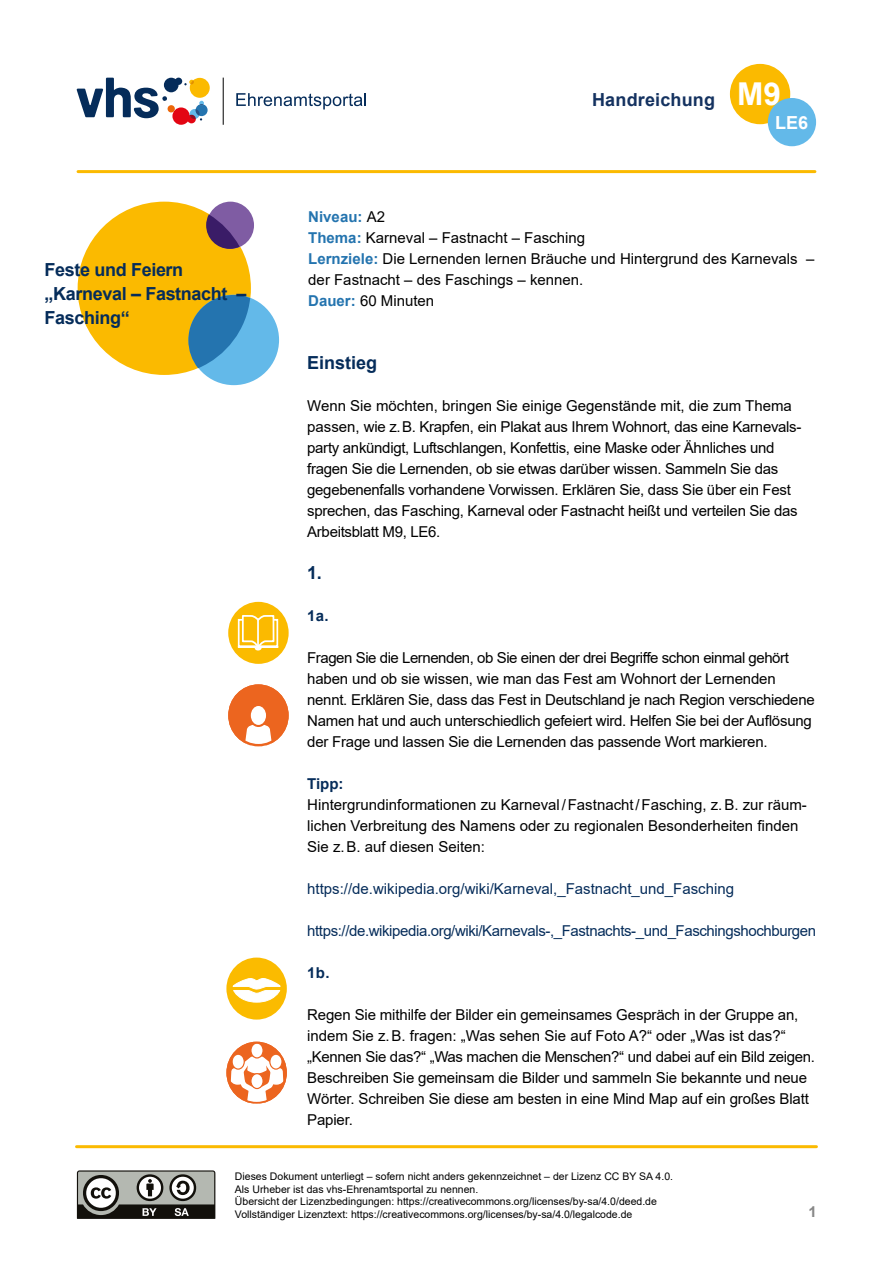
<style>
.page{position:relative;width:893px;height:1263px;background:#fff}
.page>*{position:absolute;margin:0;border:0;box-sizing:border-box;transform-origin:0 0}
.Absatzformat_2{font:700 18px/24px "Arial";letter-spacing:-.02em;color:#052c5a}
.t1{font:700 18px/22.8px "Arial";letter-spacing:.01em;color:#143260}
.Headline_01{font:700 18px "Arial";color:#052c5a}
.Aufgabe{font:700 18px "Arial";color:#052c5a}
.Aufgabe-2{font:15px/21px "Arial";letter-spacing:-.015em;color:#000}
.Aufgabe-3{font:15px "Arial";letter-spacing:-.025em;color:#052c5a}
.Aufgabe-4{font:15px "Arial";color:#052c5a}
.Aufgabe-5{font:700 15px "Arial";color:#052c5a}
.Aufgabe-6{font:700 15px "Arial";color:#2474af}
.t2{font:700 15px "Arial";color:#878787}
.t3{font:10.5px/12.6px "Arial";color:#000}
.s1{font-size:31.5px;color:#fff}
.s2{color:#fff}
.s3{font-weight:400;color:#000}
.s4{font-weight:700;color:#2474af}
</style>
<div class="page">
<hr style="left:223px;top:78px;width:1px;height:47px;background:#000">
<svg style="left:77px;top:78px;width:133px;height:47px"></svg>
<svg style="left:236px;top:93px;width:130px;height:16px"></svg>
<div style="left:730px;top:64px;width:60px;height:60px;background:#fbba00;border-radius:50%"></div>
<div style="left:768px;top:98px;width:48px;height:48px;background:#63b9e9;border-radius:50%"></div>
<hr style="left:78px;top:170px;width:737px;height:3px;background:#fbba00">
<hr style="left:77px;top:1145px;width:739px;height:3px;background:#fbba00">
<svg style="left:76px;top:1170px;width:139px;height:49px"></svg>
<div style="left:78px;top:202px;width:173px;height:173px;background:#fbba00;border-radius:50%"></div>
<div style="left:189px;top:295px;width:90px;height:90px;background:#63b9e9;border-radius:50%"></div>
<svg style="left:188px;top:295px;width:62px;height:73px"></svg>
<div style="left:207px;top:202px;width:47px;height:47px;background:#7f5ca3;border-radius:50%"></div>
<svg style="left:206px;top:214px;width:34px;height:35px"></svg>
<svg style="left:228px;top:685px;width:61px;height:62px"></svg>
<svg style="left:228px;top:601px;width:61px;height:63px"></svg>
<svg style="left:226px;top:957px;width:61px;height:62px"></svg>
<svg style="left:226px;top:1042px;width:61px;height:62px"></svg>
<p class="Absatzformat_2" style="left:45px;top:258px;width:203px">Feste und Feiern „Karneval ‒ Fastnacht ‒<br>Fasching“</p>
<p class="t1" style="left:775px;top:88px;width:35px;text-indent:-183px">Handreichung <span class="s1">M9<br></span><span class="s2">LE6</span></p>
<p class="Aufgabe-6" style="left:308px;top:206px;width:78px">Niveau: <span class="s3">A2</span></p>
<p class="Aufgabe-2" style="left:308px;top:227px;width:508px"><span class="s4">Thema:</span> Karneval ‒ Fastnacht ‒ Fasching<br><span class="s4">Lernziele:</span> Die Lernenden lernen Bräuche und Hintergrund des Karnevals ‒ der Fastnacht ‒ des Faschings ‒ kennen.</p>
<p class="Aufgabe-2" style="left:308px;top:290px;width:127px"><span class="s4">Dauer:</span> 60 Minuten</p>
<p class="Headline_01" style="left:307px;top:350px;width:72px">Einstieg</p>
<p class="Aufgabe-2" style="left:307px;top:395px;width:496px">Wenn Sie möchten, bringen Sie einige Gegenstände mit, die zum Thema passen, wie z.B. Krapfen, ein Plakat aus Ihrem Wohnort, das eine Karnevals&shy;party ankündigt, Luftschlangen, Konfettis, eine Maske oder Ähnliches und fragen Sie die Lernenden, ob sie etwas darüber wissen. Sammeln Sie das gegebenenfalls vorhandene Vorwissen. Erklären Sie, dass Sie über ein Fest sprechen, das Fasching, Karneval oder Fastnacht heißt und verteilen Sie das Arbeitsblatt M9, LE6.</p>
<p class="Aufgabe" style="left:307px;top:560px;width:16px">1.</p>
<p class="Aufgabe-5" style="left:307px;top:605px;width:23px">1a.</p>
<p class="Aufgabe-2" style="left:307px;top:647px;width:509px">Fragen Sie die Lernenden, ob Sie einen der drei Begriffe schon einmal gehört haben und ob sie wissen, wie man das Fest am Wohnort der Lernenden nennt. Erklären Sie, dass das Fest in Deutschland je nach Region verschiedene Namen hat und auch unterschiedlich gefeiert wird. Helfen Sie bei der Auflösung der Frage und lassen Sie die Lernenden das passende Wort markieren.</p>
<p class="Aufgabe-5" style="left:307px;top:773px;width:38px">Tipp:</p>
<p class="Aufgabe-2" style="left:307px;top:794px;width:501px">Hintergrundinformationen zu Karneval/Fastnacht/Fasching, z.B. zur räum&shy;lichen Verbreitung des Namens oder zu regionalen Besonderheiten finden<br>Sie z.B. auf diesen Seiten:</p>
<p class="Aufgabe-4" style="left:307px;top:878px;width:428px">https://de.wikipedia.org/wiki/Karneval,_Fastnacht_und_Fasching</p>
<p class="Aufgabe-3" style="left:307px;top:920px;width:510px">https://de.wikipedia.org/wiki/Karnevals-,_Fastnachts-_und_Faschingshochburgen</p>
<p class="Aufgabe-5" style="left:307px;top:962px;width:24px">1b.</p>
<p class="Aufgabe-2" style="left:307px;top:1004px;width:509px">Regen Sie mithilfe der Bilder ein gemeinsames Gespräch in der Gruppe an, indem Sie z.B. fragen: „Was sehen Sie auf Foto A?“ oder „Was ist das?“ „Kennen Sie das?“ „Was machen die Menschen?“ und dabei auf ein Bild zeigen.<br>Beschreiben Sie gemeinsam die Bilder und sammeln Sie bekannte und neue Wörter. Schreiben Sie diese am besten in eine Mind Map auf ein großes Blatt Papier.</p>
<p class="t3" style="left:235px;top:1170px;width:440px">Dieses Dokument unterliegt – sofern nicht anders gekennzeichnet – der Lizenz CC BY SA 4.0.<br>Als Urheber ist das vhs-Ehrenamtsportal zu nennen.<br>Übersicht der Lizenzbedingungen: https://creativecommons.org/licenses/by-sa/4.0/deed.de Vollständiger Lizenztext: https://creativecommons.org/licenses/by-sa/4.0/legalcode.de</p>
<p class="t2" style="left:808px;top:1201px;width:10px">1</p>
</div>
